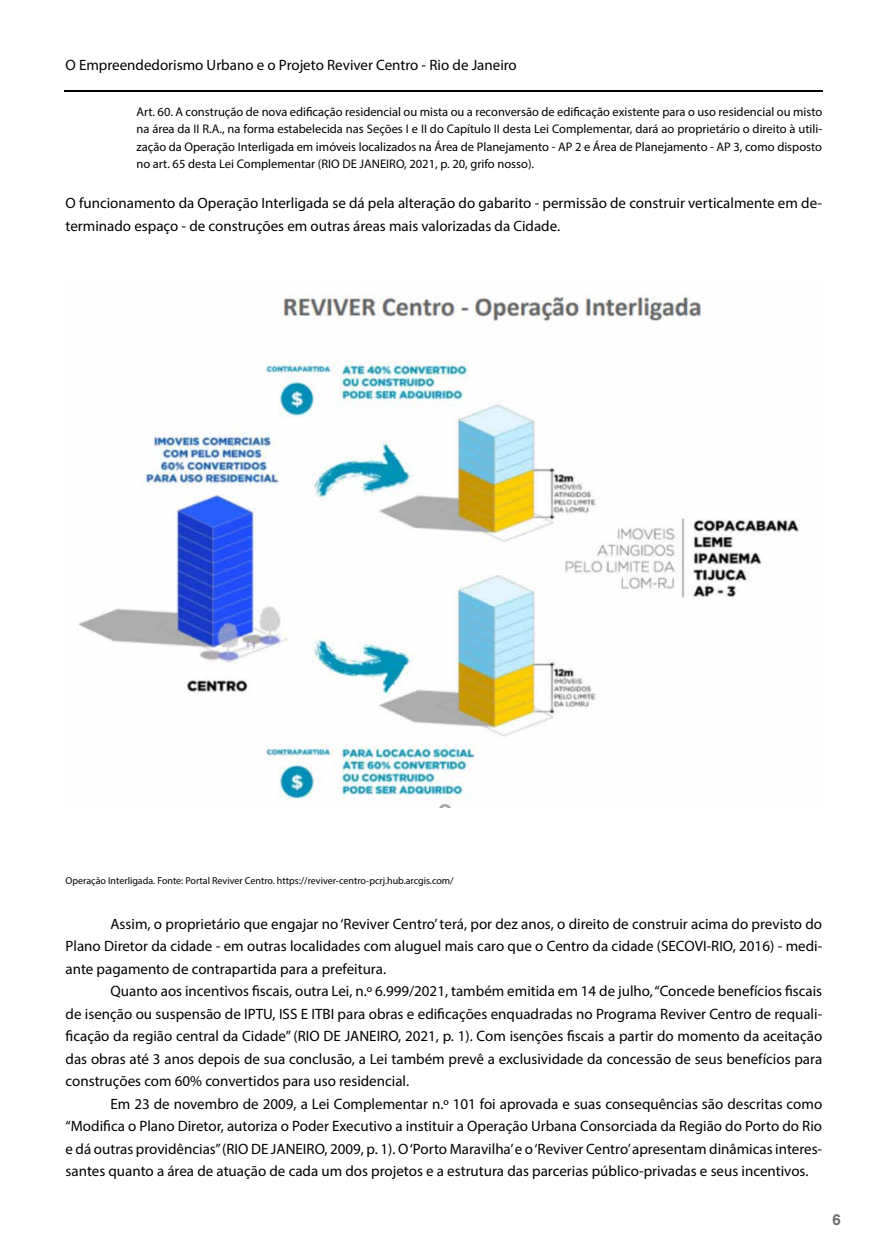
<style>
.page{position:relative;width:886px;height:1255px;background:#fff}
.page>*{position:absolute;margin:0;border:0;box-sizing:border-box;transform-origin:0 0}
.t1{font:15px/22.5px "Myriad Pro";color:#000;text-align:justify}
.t2{font:700 15px "Helvetica";color:#6d6e71}
.t3{font:12.5px/17.5px "Myriad Pro";color:#000;text-align:justify}
.t4{font:10px "Myriad Pro";color:#000}
</style>
<div class="page">
<hr style="left:64px;top:90px;width:758px;height:1px;background:#000">
<img style="left:78px;top:294px;width:722px;height:513px">
<p class="t1" style="left:66px;top:53px;width:453px">O Empreendedorismo Urbano e o Projeto Reviver Centro - Rio de Janeiro</p>
<p class="t3" style="left:136px;top:103px;width:687px">Art. 60. A construção de nova edificação residencial ou mista ou a reconversão de edificação existente para o uso residencial ou misto na área da II R.A., na forma estabelecida nas Seções I e II do Capítulo II desta Lei Complementar, dará ao proprietário o direito à utili&shy;zação da Operação Interligada em imóveis localizados na Área de Planejamento - AP 2 e Área de Planejamento - AP 3, como disposto no art. 65 desta Lei Complementar (RIO DE JANEIRO, 2021, p. 20, grifo nosso).</p>
<p class="t1" style="left:66px;top:192px;width:758px">O funcionamento da Operação Interligada se dá pela alteração do gabarito - permissão de construir verticalmente em de&shy;terminado espaço - de construções em outras áreas mais valorizadas da Cidade.</p>
<p class="t4" style="left:66px;top:874px;width:390px">Operação Interligada. Fonte: Portal Reviver Centro. https://reviver-centro-pcrj.hub.arcgis.com/</p>
<p class="t1" style="left:66px;top:912px;width:758px;text-indent:45px">Assim, o proprietário que engajar no ‘Reviver Centro’ terá, por dez anos, o direito de construir acima do previsto do Plano Diretor da cidade - em outras localidades com aluguel mais caro que o Centro da cidade (SECOVI-RIO, 2016) - medi&shy;ante pagamento de contrapartida para a prefeitura.</p>
<p class="t1" style="left:66px;top:979px;width:758px;text-indent:45px">Quanto aos incentivos fiscais, outra Lei, n.º 6.999/2021, também emitida em 14 de julho, “Concede benefícios fiscais de isenção ou suspensão de IPTU, ISS E ITBI para obras e edificações enquadradas no Programa Reviver Centro de requali&shy;ficação da região central da Cidade” (RIO DE JANEIRO, 2021, p. 1). Com isenções fiscais a partir do momento da aceitação das obras até 3 anos depois de sua conclusão, a Lei também prevê a exclusividade da concessão de seus benefícios para construções com 60% convertidos para uso residencial.</p>
<p class="t1" style="left:66px;top:1092px;width:758px;text-indent:45px">Em 23 de novembro de 2009, a Lei Complementar n.º 101 foi aprovada e suas consequências são descritas como “Modifica o Plano Diretor, autoriza o Poder Executivo a instituir a Operação Urbana Consorciada da Região do Porto do Rio e dá outras providências” (RIO DE JANEIRO, 2009, p. 1). O ‘Porto Maravilha’ e o ‘Reviver Centro’ apresentam dinâmicas interes&shy;santes quanto a área de atuação de cada um dos projetos e a estrutura das parcerias público-privadas e seus incentivos.</p>
<p class="t2" style="left:832px;top:1210px;width:10px">6</p>
</div>
